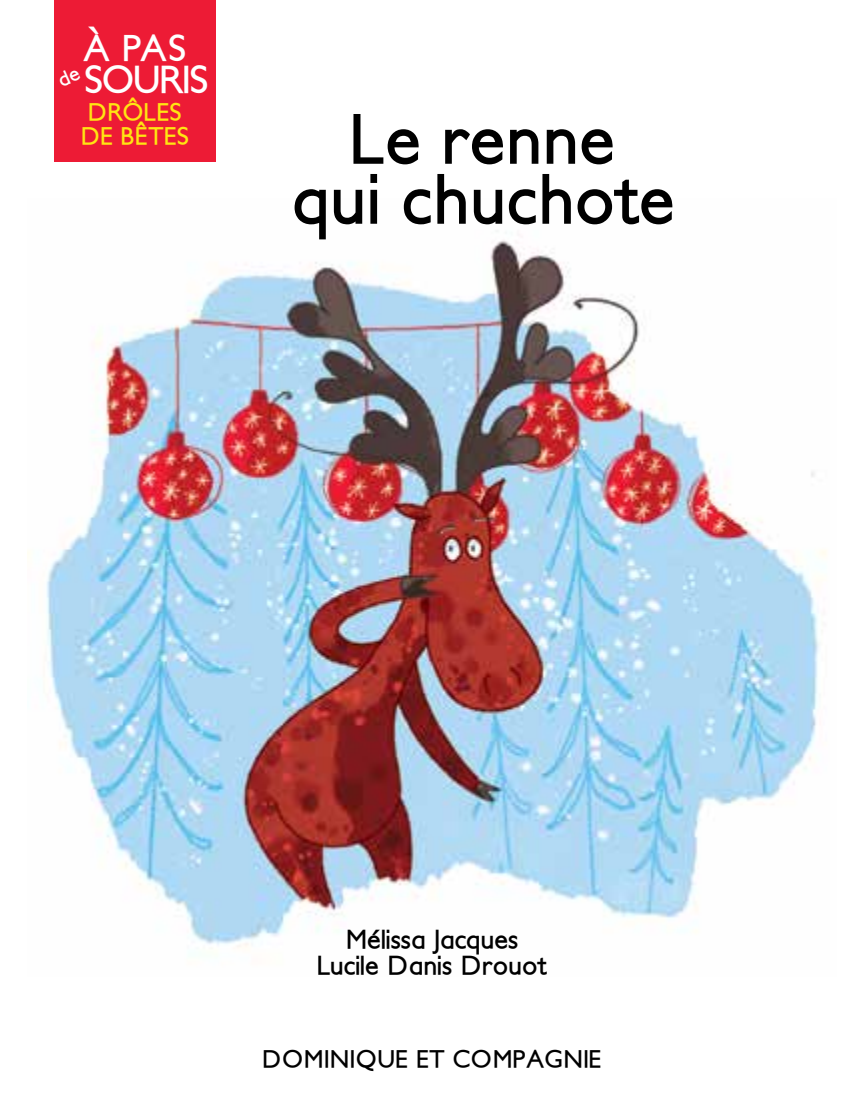
<style>
.page{position:relative;width:864px;height:1116px;background:#fff}
.page>*{position:absolute;margin:0;border:0;box-sizing:border-box;transform-origin:0 0}
.t1{font:700 68px/60px "Petita";letter-spacing:.005em;color:#000;text-align:center}
.t2{font:700 37.4px "Petita";letter-spacing:-.035em;color:#fff}
.t3{font:700 35.6px "Petita";color:#fff}
.t4{font:700 26px/26px "Petita";color:#000;text-align:center}
.t5{font:700 24px "Petita";color:#000}
.t6{font:700 24px/24px "Petita";letter-spacing:.01em;color:#ffe512;text-align:center}
</style>
<div class="page">
<img style="left:27px;top:240px;width:800px;height:708px">
<div style="left:54px;top:0;width:162px;height:162px;background:#ed1b35"></div>
<h3 class="t3" style="left:83px;top:26px;width:105px">À PAS</h3>
<h2 class="t2" style="left:84px;top:57px;width:126px">SOURIS</h2>
<p class="t6" style="left:81px;top:101px;width:110px">DRÔLES<br>DE BÊTES</p>
<h1 class="t1" style="left:291px;top:111px;width:385px">Le renne<br>qui chuchote</h1>
<p class="t4" style="left:318px;top:927px;width:230px">Mélissa Jacques<br>Lucile Danis Drouot</p>
<p class="t5" style="left:262px;top:1045px;width:341px">DOMINIQUE ET COMPAGNIE</p>
</div>
